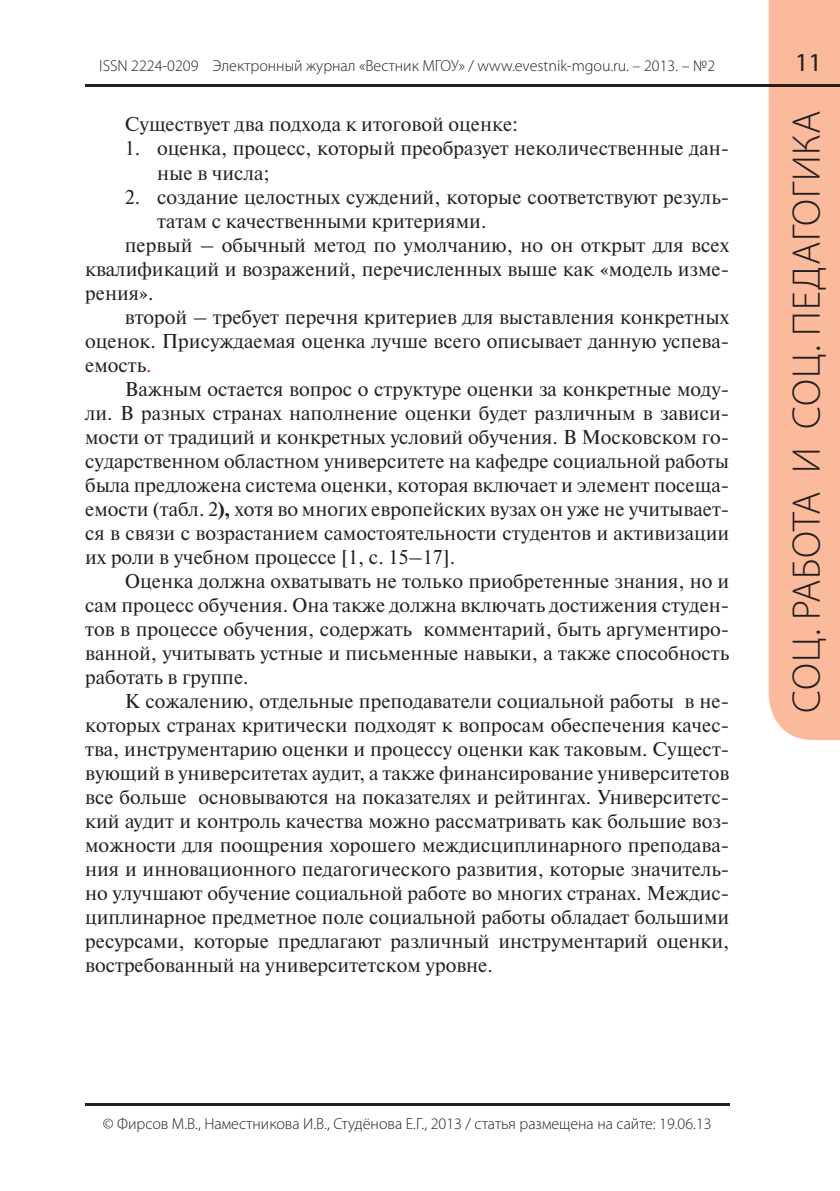
<style>
.page{position:relative;width:840px;height:1191px;background:#fff}
.page>*{position:absolute;margin:0;border:0;box-sizing:border-box;transform-origin:0 0}
.t1{font:300 40px "Myriad Pro";letter-spacing:.02em;color:#231f20}
.t2{font:26px "Myriad Pro";color:#231f20}
.t3{font:20px/24px "Newton C";color:#231f20}
.t4{font:300 16px "Myriad Pro";color:#231f20}
.s1{color:#c02025}
.s2{font-weight:700}
</style>
<div class="page">
<div style="left:768px;top:0;width:71px;height:740px;background:#faba9b"></div>
<hr style="left:85px;top:84px;width:754px;height:2px;background:#231f20">
<hr style="left:85px;top:1103px;width:644px;height:2px;background:#231f20">
<p class="t4" style="left:99px;top:56px;width:617px">ISSN 2224-0209 Электронный журнал «Вестник МГОУ» / www.evestnik-mgou.ru. – 2013. – №2</p>
<h2 class="t2" style="left:794px;top:47px;width:28px">11</h2>
<h1 class="t1" style="left:782px;top:713px;width:603px;rotate:-90deg">СОЦ. РАБОТА И СОЦ. ПЕДАГОГИКА</h1>
<p class="t3" style="left:125px;top:113px;width:394px">Существует два подхода к итоговой оценке:</p>
<p class="t3" style="left:157px;top:137px;width:573px;text-indent:-32px">1. оценка, процесс, который преобразует неколичественные дан&shy;ные в числа;</p>
<p class="t3" style="left:125px;top:185px;width:605px">2. создание целостных суждений, которые соответствуют резуль-</p>
<p class="t3" style="left:157px;top:209px;width:330px">татам с качественными критериями.</p>
<p class="t3" style="left:125px;top:233px;width:605px">первый – обычный метод по умолчанию, но он открыт для всех</p>
<p class="t3" style="left:85px;top:257px;width:645px">квалификаций и возражений, перечисленных выше как «модель изме-</p>
<p class="t3" style="left:85px;top:281px;width:70px">рения».</p>
<p class="t3" style="left:125px;top:305px;width:605px">второй – требует перечня критериев для выставления конкретных</p>
<p class="t3" style="left:85px;top:329px;width:645px">оценок. Присуждаемая оценка лучше всего описывает данную успева-</p>
<p class="t3" style="left:85px;top:353px;width:68px">емость<span class="s1">.</span></p>
<p class="t3" style="left:125px;top:377px;width:605px">Важным остается вопрос о структуре оценки за конкретные моду-</p>
<p class="t3" style="left:85px;top:401px;width:645px">ли. В разных странах наполнение оценки будет различным в зависи-</p>
<p class="t3" style="left:85px;top:425px;width:645px">мости от традиций и конкретных условий обучения. В Московском го-</p>
<p class="t3" style="left:85px;top:449px;width:645px">сударственном областном университете на кафедре социальной работы</p>
<p class="t3" style="left:85px;top:473px;width:645px">была предложена система оценки, которая включает и элемент посеща-</p>
<p class="t3" style="left:85px;top:497px;width:645px">емости (табл. 2<span class="s2">),</span> хотя во многих европейских вузах он уже не учитывает-</p>
<p class="t3" style="left:85px;top:521px;width:645px">ся в связи с возрастанием самостоятельности студентов и активизации</p>
<p class="t3" style="left:85px;top:545px;width:371px">их роли в учебном процессе [1, с. 15–17].</p>
<p class="t3" style="left:125px;top:569px;width:605px">Оценка должна охватывать не только приобретенные знания, но и</p>
<p class="t3" style="left:85px;top:593px;width:645px">сам процесс обучения. Она также должна включать достижения студен-</p>
<p class="t3" style="left:85px;top:617px;width:645px">тов в процессе обучения, содержать комментарий, быть аргументиро-</p>
<p class="t3" style="left:85px;top:641px;width:645px">ванной, учитывать устные и письменные навыки, а также способность</p>
<p class="t3" style="left:85px;top:665px;width:165px">работать в группе.</p>
<p class="t3" style="left:125px;top:689px;width:605px">К сожалению, отдельные преподаватели социальной работы в не-</p>
<p class="t3" style="left:85px;top:713px;width:645px">которых странах критически подходят к вопросам обеспечения качес-</p>
<p class="t3" style="left:85px;top:737px;width:645px">тва, инструментарию оценки и процессу оценки как таковым. Сущест-</p>
<p class="t3" style="left:85px;top:761px;width:645px">вующий в университетах аудит, а также финансирование университетов</p>
<p class="t3" style="left:85px;top:785px;width:645px">все больше основываются на показателях и рейтингах. Университетс-</p>
<p class="t3" style="left:85px;top:809px;width:645px">кий аудит и контроль качества можно рассматривать как большие воз-</p>
<p class="t3" style="left:85px;top:833px;width:645px">можности для поощрения хорошего междисциплинарного преподава-</p>
<p class="t3" style="left:85px;top:857px;width:645px">ния и инновационного педагогического развития, которые значитель-</p>
<p class="t3" style="left:85px;top:881px;width:645px">но улучшают обучение социальной работе во многих странах. Междис-</p>
<p class="t3" style="left:85px;top:905px;width:645px">циплинарное предметное поле социальной работы обладает большими</p>
<p class="t3" style="left:85px;top:929px;width:645px">ресурсами, которые предлагают различный инструментарий оценки,</p>
<p class="t3" style="left:85px;top:953px;width:409px">востребованный на университетском уровне.</p>
<p class="t4" style="left:103px;top:1114px;width:610px">© Фирсов М.В., Наместникова И.В., Студёнова Е.Г., 2013 / статья размещена на сайте: 19.06.13</p>
</div>
